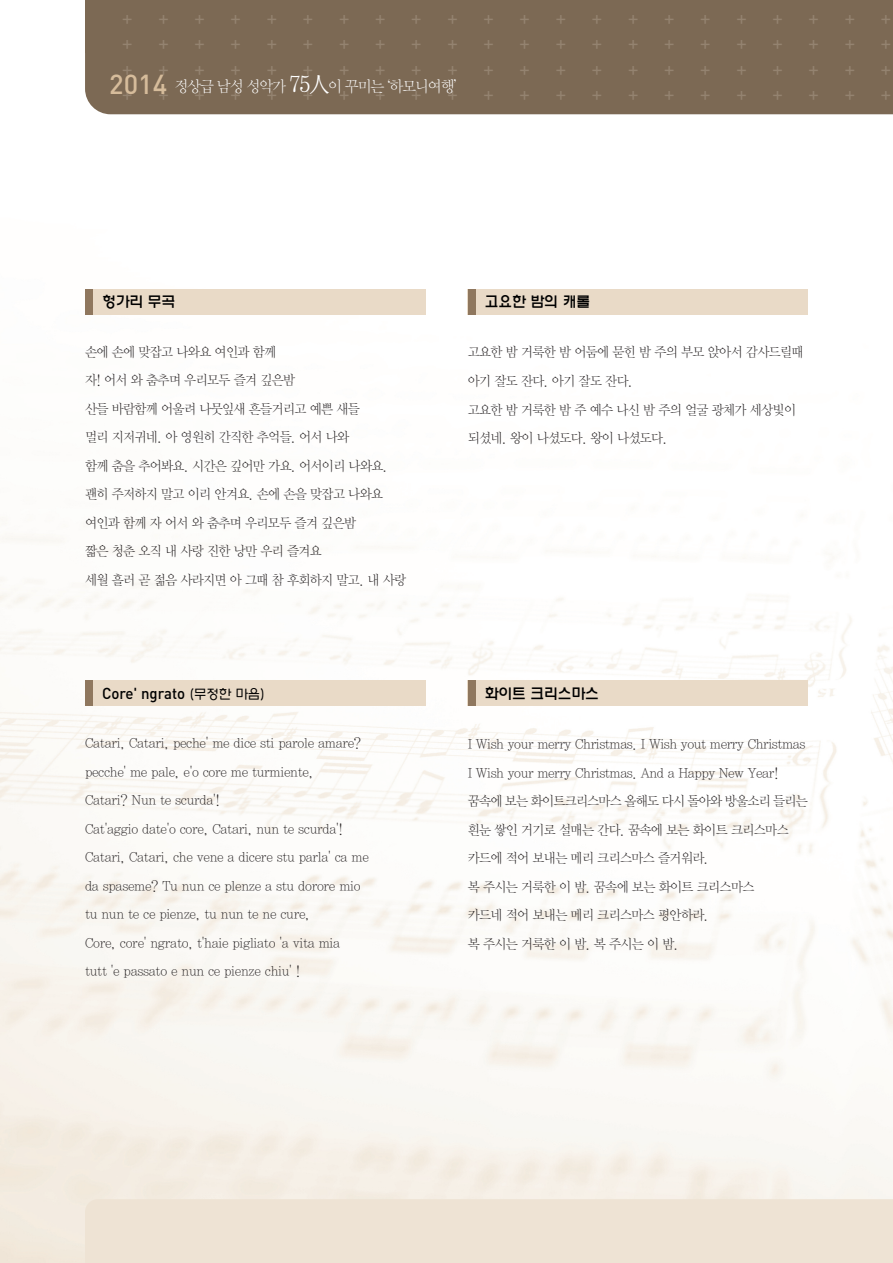
<style>
.page{position:relative;width:893px;height:1263px;background:#fff}
.page>*{position:absolute;margin:0;border:0;box-sizing:border-box;transform-origin:0 0}
.t1{font:21px/25.5px "DIN";color:#948370;text-align:justify}
.t2{font:500 15.75px "DIN";color:#000;scale:.95 1}
.t3{font:15.6px "YDVY Mj O11";letter-spacing:-.075em;color:#fff;scale:.95 1}
.t4{font:15px "HY Wul Nun Medium Pro";color:#000;scale:.95 1}
.t5{font:13.5px/28.5px "YDVY Mj O11";letter-spacing:-.035em;color:#231f20;scale:.95 1}
.s1{font-family:"DIN";font-weight:500;font-size:27.15px;color:#d6bc9b}
.s2{font-family:"YDVY Mj O13";font-size:22.8px}
.s3{font-family:"HY Wul Nun Light Pro";font-weight:400;font-size:13.5px}
</style>
<div class="page">
<img style="left:0;top:114px;width:893px;height:1149px">
<div style="left:85px;top:1199px;width:808px;height:64px;background:#eee3d4"></div>
<div style="left:85px;top:52px;width:808px;height:62px;background:#7c6954"></div>
<div style="left:85px;top:0;width:808px;height:52px;background:#7c6954"></div>
<div style="left:468px;top:289px;width:340px;height:26px;background:#e9dac7"></div>
<div style="left:468px;top:289px;width:7px;height:26px;background:#8f775e"></div>
<div style="left:468px;top:681px;width:340px;height:25px;background:#e9dac7"></div>
<div style="left:468px;top:681px;width:7px;height:25px;background:#8f775e"></div>
<div style="left:85px;top:681px;width:340px;height:25px;background:#e9dac7"></div>
<div style="left:85px;top:681px;width:8px;height:25px;background:#8f775e"></div>
<div style="left:85px;top:289px;width:340px;height:26px;background:#e9dac7"></div>
<div style="left:85px;top:289px;width:8px;height:26px;background:#8f775e"></div>
<h1 class="t1" style="left:122px;top:5px;width:771px">++++++++++++++++++++++ ++++++++++++++++++++++ ++++++++++++++++++++++ ++++++++++++++++++++++</h1>
<p class="t3" style="left:109px;top:77px;width:367px"><span class="s1">2014</span> 정상급 남성 성악가 <span class="s2">75人</span>이 꾸미는 ‘하모니여행’</p>
<p class="t4" style="left:102px;top:294px;width:78px">헝가리 무곡</p>
<p class="t5" style="left:85px;top:337px;width:339px">손에 손에 맞잡고 나와요 여인과 함께<br>자! 어서 와 춤추며 우리모두 즐겨 깊은밤<br>산들 바람함께 어울려 나뭇잎새 흔들거리고 예쁜 새들<br>멀리 지저귀네. 아 영원히 간직한 추억들. 어서 나와<br>함께 춤을 추어봐요. 시간은 깊어만 가요. 어서이리 나와요. 괜히 주저하지 말고 이리 안겨요. 손에 손을 맞잡고 나와요 여인과 함께 자 어서 와 춤추며 우리모두 즐겨 깊은밤<br>짧은 청춘 오직 내 사랑 진한 낭만 우리 즐겨요<br>세월 흘러 곧 젊음 사라지면 아 그때 참 후회하지 말고. 내 사랑</p>
<p class="t2" style="left:102px;top:684px;width:173px">Core' ngrato <span class="s3">(무정한 마음)</span></p>
<p class="t5" style="left:85px;top:729px;width:300px">Catari, Catari, peche' me dice sti parole amare? pecche' me pale, e'o core me turmiente,<br>Catari? Nun te scurda'!<br>Cat'aggio date'o core, Catari, nun te scurda'!<br>Catari, Catari, che vene a dicere stu parla' ca me da spaseme? Tu nun ce plenze a stu dorore mio tu nun te ce pienze, tu nun te ne cure,<br>Core, core' ngrato, t'haie pigliato 'a vita mia<br>tutt 'e passato e nun ce pienze chiu' !</p>
<p class="t4" style="left:485px;top:294px;width:112px">고요한 밤의 캐롤</p>
<p class="t5" style="left:468px;top:338px;width:355px">고요한 밤 거룩한 밤 어둠에 묻힌 밤 주의 부모 앉아서 감사드릴때 아기 잘도 잔다. 아기 잘도 잔다.<br>고요한 밤 거룩한 밤 주 예수 나신 밤 주의 얼굴 광체가 세상빛이 되셨네. 왕이 나셨도다. 왕이 나셨도다.</p>
<p class="t4" style="left:485px;top:685px;width:122px">화이트 크리스마스</p>
<p class="t5" style="left:468px;top:730px;width:360px">I Wish your merry Christmas. I Wish yout merry Christmas<br>I Wish your merry Christmas. And a Happy New Year! 꿈속에 보는 화이트크리스마스 올해도 다시 돌아와 방울소리 들리는 흰눈 쌓인 거기로 설매는 간다. 꿈속에 보는 화이트 크리스마스 카드에 적어 보내는 메리 크리스마스 즐거워라.<br>복 주시는 거룩한 이 밤. 꿈속에 보는 화이트 크리스마스<br>카드네 적어 보내는 메리 크리스마스 평안하라.<br>복 주시는 거룩한 이 밤. 복 주시는 이 밤.</p>
</div>
